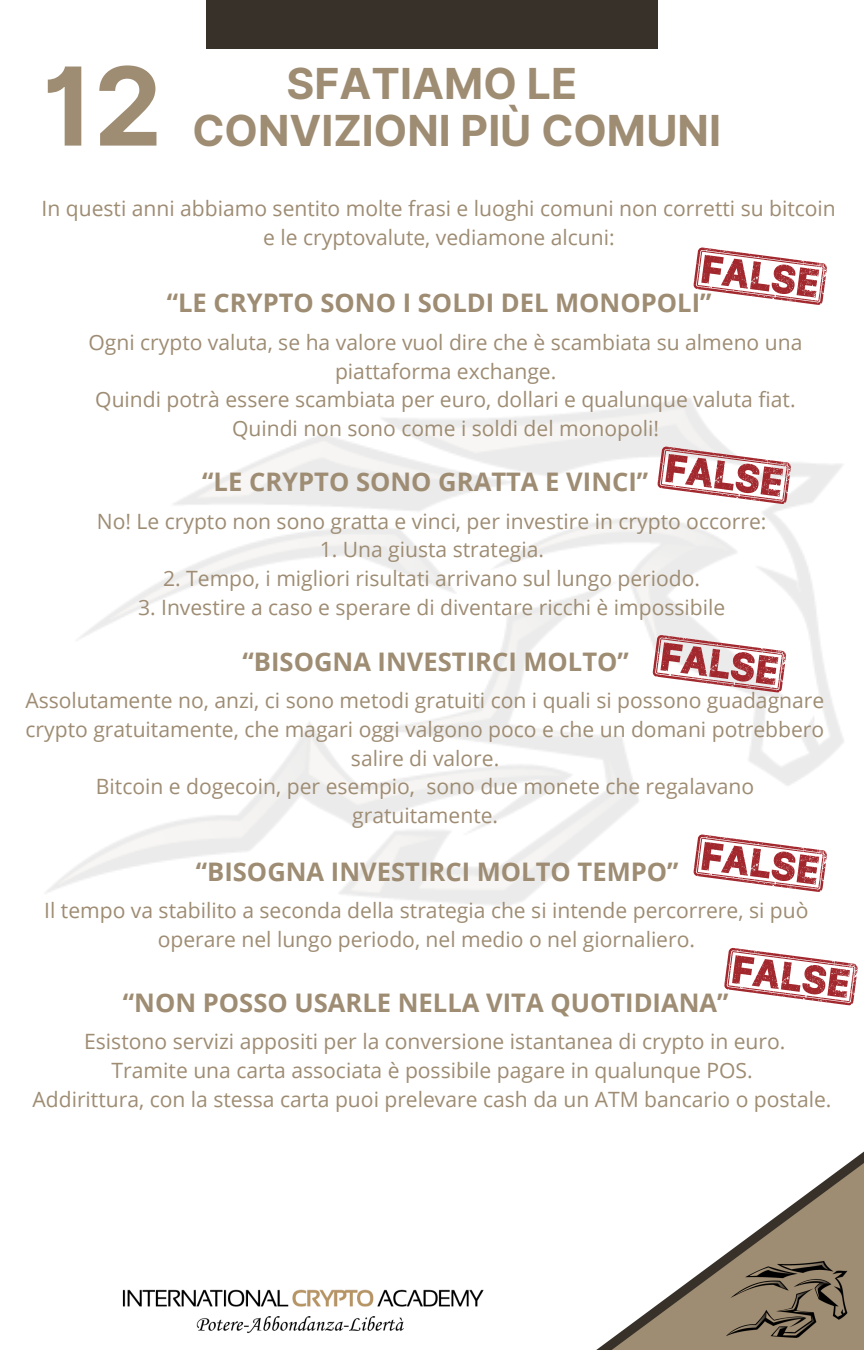
<style>
.page{position:relative;width:864px;height:1350px;background:#fff}
.page>*{position:absolute;margin:0;border:0;box-sizing:border-box;transform-origin:0 0}
.t1{font:700 108.67px "Inter";color:#9e8c73}
.t2{font:700 42.75px/47.2px "Inter";color:#9e8c73}
.t3{font:700 25.65px "Open Sans";color:#9e8c73}
.t4{font:21.15px/28.8px "Open Sans";color:#9e8c73;text-align:center}
</style>
<div class="page">
<div style="left:206px;top:0;width:452px;height:48px;background:#373129"></div>
<svg style="left:596px;top:947px;width:268px;height:403px"></svg>
<img style="left:122px;top:1289px;width:362px;height:44px">
<img style="left:653px;top:1249px;width:211px;height:95px">
<svg style="left:694px;top:248px;width:133px;height:57px"></svg>
<svg style="left:658px;top:447px;width:133px;height:57px"></svg>
<svg style="left:653px;top:635px;width:133px;height:57px"></svg>
<svg style="left:694px;top:835px;width:133px;height:57px"></svg>
<svg style="left:724px;top:948px;width:134px;height:57px"></svg>
<p class="t1" style="left:42px;top:41px;width:121px">12</p>
<p class="t2" style="left:192px;top:59px;width:530px;text-indent:94px">SFATIAMO LE<br>CONVIZIONI PIÙ COMUNI</p>
<p class="t4" style="left:42px;top:193px;width:796px">In questi anni abbiamo sentito molte frasi e luoghi comuni non corretti su bitcoin e le cryptovalute, vediamone alcuni:</p>
<h2 class="t3" style="left:167px;top:285px;width:546px">“LE CRYPTO SONO I SOLDI DEL MONOPOLI”</h2>
<p class="t4" style="left:89px;top:327px;width:715px">Ogni crypto valuta, se ha valore vuol dire che è scambiata su almeno una piattaforma exchange.</p>
<p class="t4" style="left:95px;top:385px;width:702px">Quindi potrà essere scambiata per euro, dollari e qualunque valuta fiat.</p>
<p class="t4" style="left:232px;top:413px;width:429px">Quindi non sono come i soldi del monopoli!</p>
<p class="t3" style="left:202px;top:464px;width:447px">“LE CRYPTO SONO GRATTA E VINCI”</p>
<p class="t4" style="left:97px;top:506px;width:671px">No! Le crypto non sono gratta e vinci, per investire in crypto occorre:</p>
<h2 class="t4" style="left:320px;top:535px;width:226px">1. Una giusta strategia.</h2>
<p class="t4" style="left:163px;top:563px;width:539px">2. Tempo, i migliori risultati arrivano sul lungo periodo.</p>
<p class="t4" style="left:138px;top:592px;width:589px">3. Investire a caso e sperare di diventare ricchi è impossibile</p>
<p class="t3" style="left:243px;top:643px;width:388px">“BISOGNA INVESTIRCI MOLTO”</p>
<p class="t4" style="left:25px;top:686px;width:800px">Assolutamente no, anzi, ci sono metodi gratuiti con i quali si possono guadagnare crypto gratuitamente, che magari oggi valgono poco e che un domani potrebbero salire di valore.</p>
<p class="t4" style="left:96px;top:772px;width:660px">Bitcoin e dogecoin, per esempio, sono due monete che regalavano gratuitamente.</p>
<h2 class="t3" style="left:196px;top:853px;width:484px">“BISOGNA INVESTIRCI MOLTO TEMPO”</h2>
<p class="t4" style="left:44px;top:896px;width:766px">Il tempo va stabilito a seconda della strategia che si intende percorrere, si può operare nel lungo periodo, nel medio o nel giornaliero.</p>
<p class="t3" style="left:123px;top:984px;width:607px">“NON POSSO USARLE NELLA VITA QUOTIDIANA”</p>
<h2 class="t4" style="left:84px;top:1027px;width:703px">Esistono servizi appositi per la conversione istantanea di crypto in euro.</h2>
<p class="t4" style="left:112px;top:1055px;width:642px">Tramite una carta associata è possibile pagare in qualunque POS.</p>
<p class="t4" style="left:33px;top:1084px;width:801px">Addirittura, con la stessa carta puoi prelevare cash da un ATM bancario o postale.</p>
</div>
